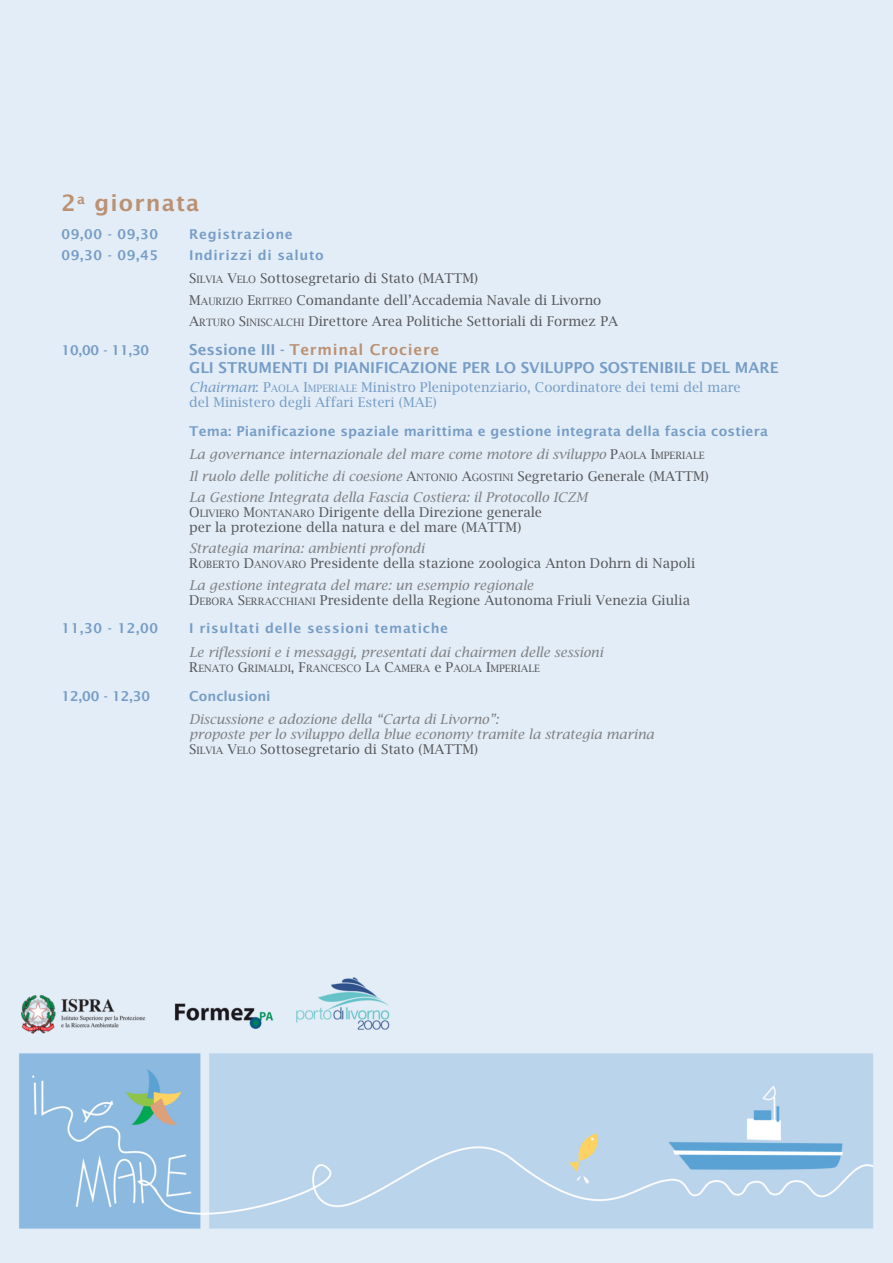
<style>
.page{position:relative;width:893px;height:1263px;background:#fff}
.page>*{position:absolute;margin:0;border:0;box-sizing:border-box;transform-origin:0 0}
.t1{font:600 22.5px "Lucida Sans";letter-spacing:.05em;color:#bb9174}
.t2{font:600 15px/18px "Lucida Sans";letter-spacing:-.005em;color:#779dc6}
.t3{font:13.5px/15px "Lucida Bright";color:#58595c}
.t4{font:italic 13.5px/21.5px "Lucida Bright";color:#7f8184}
.t5{font:600 13.5px "Lucida Sans";letter-spacing:.015em;color:#779dc6}
.t6{font:13.5px/15px "Lucida Bright";color:#779dc6}
.t7{font:600 13.5px "Lucida Sans";letter-spacing:.05em;color:#779dc6}
.t8{font:10.2px "Lucida Bright";color:#58595c}
.s1{font-size:10.2px}
.s2{color:#bb9174}
.s3{font-style:italic}
.s4{font-style:normal;color:#58595c}
.s5{font-style:normal;font-size:10.2px;color:#58595c}
.s6{font-style:italic;color:#7f8184}
.s7{font-size:13.5px}
</style>
<div class="page">
<img style="left:0;top:0;width:893px;height:1262px">
<h1 class="t1" style="left:62px;top:190px;width:139px">2<sup>a</sup> giornata</h1>
<p class="t5" style="left:62px;top:227px;width:98px">09,00 - 09,30</p>
<p class="t7" style="left:189px;top:227px;width:105px">Registrazione</p>
<p class="t5" style="left:62px;top:247px;width:98px">09,30 - 09,45</p>
<p class="t7" style="left:189px;top:247px;width:136px">Indirizzi di saluto</p>
<p class="t3" style="left:189px;top:268px;width:430px;line-height:21.5px">S<span class="s1">ILVIA</span> V<span class="s1">ELO</span> Sottosegretario di Stato (MATTM)<br>M<span class="s1">AURIZIO</span> E<span class="s1">RITREO</span> Comandante dell’Accademia Navale di Livorno<br>A<span class="s1">RTURO</span> S<span class="s1">INISCALCHI</span> Direttore Area Politiche Settoriali di Formez PA</p>
<p class="t5" style="left:62px;top:342px;width:89px">10,00 - 11,30</p>
<p class="t2" style="left:189px;top:341px;width:591px">Sessione III - <span class="s2">Terminal Crociere<br></span>GLI STRUMENTI DI PIANIFICAZIONE PER LO SVILUPPO SOSTENIBILE DEL MARE</p>
<p class="t6" style="left:189px;top:380px;width:553px"><span class="s3">Chairman</span>: P<span class="s1">AOLA</span> I<span class="s1">MPERIALE</span> Ministro Plenipotenziario, Coordinatore dei temi del mare del Ministero degli Affari Esteri (MAE)</p>
<p class="t5" style="left:189px;top:423px;width:580px">Tema: Pianificazione spaziale marittima e gestione integrata della fascia costiera</p>
<p class="t4" style="left:189px;top:444px;width:521px">La governance internazionale del mare come motore di sviluppo <span class="s4">P</span><span class="s5">AOLA</span> <span class="s4">I</span><span class="s5">MPERIALE<br></span>Il ruolo delle politiche di coesione <span class="s4">A</span><span class="s5">NTONIO</span> <span class="s4">A</span><span class="s5">GOSTINI</span> <span class="s4">Segretario Generale (MATTM)<br></span>La Gestione Integrata della Fascia Costiera: il Protocollo ICZM</p>
<p class="t3" style="left:189px;top:505px;width:354px">O<span class="s1">LIVIERO</span> M<span class="s1">ONTANARO</span> Dirigente della Direzione generale per la protezione della natura e del mare (MATTM)</p>
<p class="t3" style="left:189px;top:541px;width:507px"><span class="s6">Strategia marina: ambienti profondi<br></span>R<span class="s1">OBERTO</span> D<span class="s1">ANOVARO</span> Presidente della stazione zoologica Anton Dohrn di Napoli</p>
<p class="t3" style="left:189px;top:578px;width:502px"><span class="s6">La gestione integrata del mare: un esempio regionale<br></span>D<span class="s1">EBORA</span> S<span class="s1">ERRACCHIANI</span> Presidente della Regione Autonoma Friuli Venezia Giulia</p>
<p class="t5" style="left:62px;top:621px;width:98px">11,30 - 12,00</p>
<p class="t7" style="left:189px;top:621px;width:260px">I risultati delle sessioni tematiche</p>
<p class="t4" style="left:189px;top:641px;width:415px">Le riflessioni e i messaggi, presentati dai chairmen delle sessioni</p>
<p class="t8" style="left:189px;top:662px;width:352px"><span class="s7">R</span>ENATO <span class="s7">G</span>RIMALDI<span class="s7">, F</span>RANCESCO <span class="s7">L</span>A <span class="s7">C</span>AMERA <span class="s7">e P</span>AOLA <span class="s7">I</span>MPERIALE</p>
<p class="t5" style="left:62px;top:688px;width:90px">12,00 - 12,30</p>
<p class="t5" style="left:189px;top:688px;width:83px">Conclusioni</p>
<p class="t4" style="left:189px;top:712px;width:466px;line-height:15px">Discussione e adozione della “Carta di Livorno”:<br>proposte per lo sviluppo della blue economy tramite la strategia marina<br><span class="s4">S</span><span class="s5">ILVIA</span> <span class="s4">V</span><span class="s5">ELO</span> <span class="s4">Sottosegretario di Stato (MATTM)</span></p>
</div>
